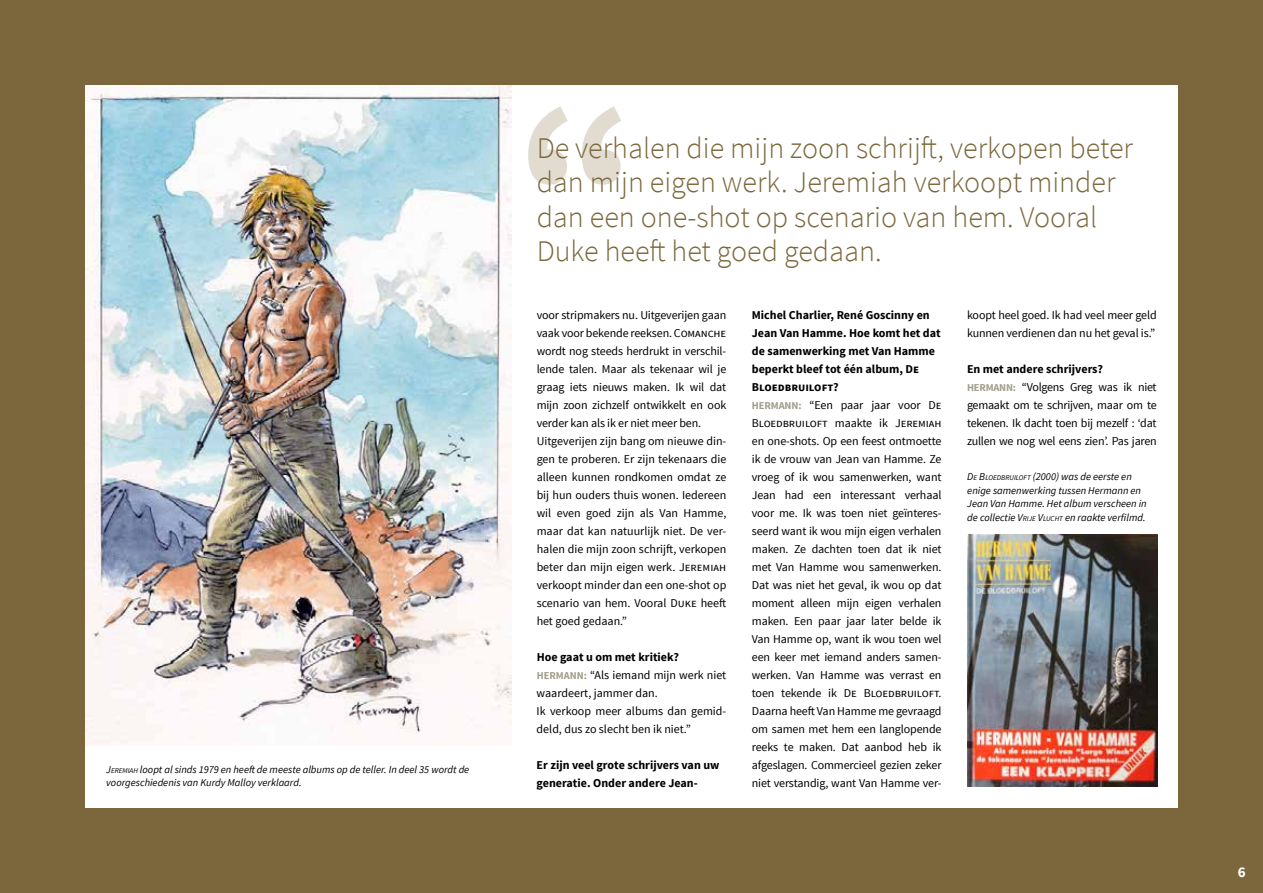
<style>
.page{position:relative;width:1263px;height:893px;background:#7b673b}
.page>*{position:absolute;margin:0;border:0;box-sizing:border-box;transform-origin:0 0}
.t1{font:300 30px/34.5px "Source Sans Pro";color:#7b673b}
.t2{font:700 15px "Source Sans Pro";color:#fff}
.t3{font:12px/18px "Source Sans Pro";letter-spacing:-.01em;color:#000}
.t4{font:700 12px/18px "Source Sans Pro";color:#000}
.t5{font:italic 10.5px/13.5px "Source Sans Pro";color:#000}
.s1{font-style:inherit}
.s2{font-size:7.35px}
.s3{font-weight:700}
.s4{font-weight:700;font-size:10.5px;color:#a19e8c}
</style>
<div class="page">
<div style="left:85px;top:85px;width:1093px;height:723px;background:#fff"></div>
<svg style="left:528px;top:106px;width:93px;height:79px"></svg>
<img style="left:967px;top:535px;width:190px;height:252px">
<img style="left:85px;top:85px;width:426px;height:661px">
<p class="t5" style="left:106px;top:763px;width:364px"><span class="s1">J</span><span class="s2">EREMIAH</span> loopt al sinds 1979 en heeft de meeste albums op de teller. In deel 35 wordt de voorgeschiedenis van Kurdy Malloy verklaard.</p>
<h1 class="t1" style="left:537px;top:131px;width:598px">De verhalen die mijn zoon schrijft, verkopen beter dan mijn eigen werk. Jeremiah verkoopt minder dan een one-shot op scenario van hem. Vooral Duke heeft het goed gedaan.</h1>
<p class="t3" style="left:537px;top:306px;width:191px">voor stripmakers nu. Uitgeverijen gaan vaak voor bekende reeksen. Comanche wordt nog steeds herdrukt in verschil&shy;lende talen. Maar als tekenaar wil je graag iets nieuws maken. Ik wil dat mijn zoon zichzelf ontwikkelt en ook verder kan als ik er niet meer ben.<br>Uitgeverijen zijn bang om nieuwe din&shy;gen te proberen. Er zijn tekenaars die alleen kunnen rondkomen omdat ze bij hun ouders thuis wonen. Iedereen wil even goed zijn als Van Hamme, maar dat kan natuurlijk niet. De ver&shy;halen die mijn zoon schrijft, verkopen beter dan mijn eigen werk. Jeremiah verkoopt minder dan een one-shot op scenario van hem. Vooral Duke heeft het goed gedaan.”</p>
<p class="t3" style="left:537px;top:648px;width:191px"><span class="s3">Hoe gaat u om met kritiek? </span><span class="s4">hermann:</span> “Als iemand mijn werk niet waardeert, jammer dan.<br>Ik verkoop meer albums dan gemid&shy;deld, dus zo slecht ben ik niet.”</p>
<p class="t4" style="left:537px;top:756px;width:184px">Er zijn veel grote schrijvers van uw generatie. Onder andere Jean-</p>
<p class="t3" style="left:752px;top:306px;width:191px"><span class="s3">Michel Charlier, René Goscinny en<br>Jean Van Hamme. Hoe komt het dat de samenwerking met Van Hamme beperkt bleef tot één album, De<br>Bloedbruiloft?<br></span><span class="s4">hermann:</span> “Een paar jaar voor De<br>Bloedbruiloft maakte ik Jeremiah en one-shots. Op een feest ontmoette ik de vrouw van Jean van Hamme. Ze vroeg of ik wou samenwerken, want<br>Jean had een interessant verhaal voor me. Ik was toen niet geïnteres&shy;seerd want ik wou mijn eigen verhalen maken. Ze dachten toen dat ik niet met Van Hamme wou samenwerken.<br>Dat was niet het geval, ik wou op dat moment alleen mijn eigen verhalen maken. Een paar jaar later belde ik<br>Van Hamme op, want ik wou toen wel een keer met iemand anders samen&shy;werken. Van Hamme was verrast en toen tekende ik De Bloedbruiloft.<br>Daarna heeft Van Hamme me gevraagd om samen met hem een langlopende reeks te maken. Dat aanbod heb ik afgeslagen. Commercieel gezien zeker niet verstandig, want Van Hamme ver-</p>
<p class="t3" style="left:967px;top:306px;width:191px">koopt heel goed. Ik had veel meer geld kunnen verdienen dan nu het geval is.”</p>
<p class="t3" style="left:967px;top:360px;width:191px"><span class="s3">En met andere schrijvers?<br></span><span class="s4">hermann:</span> “Volgens Greg was ik niet gemaakt om te schrijven, maar om te tekenen. Ik dacht toen bij mezelf : ‘dat zullen we nog wel eens zien’. Pas jaren</p>
<p class="t5" style="left:967px;top:470px;width:181px"><span class="s1">D</span><span class="s2">E</span> <span class="s1">B</span><span class="s2">LOEDBRUILOFT</span> (2000) was de eerste en enige samenwerking tussen Hermann en Jean Van Hamme. Het album verscheen in de collectie <span class="s1">V</span><span class="s2">RIJE</span> <span class="s1">V</span><span class="s2">LUCHT</span> en raakte verfilmd.</p>
<p class="t2" style="left:1238px;top:863px;width:9px">6</p>
</div>
